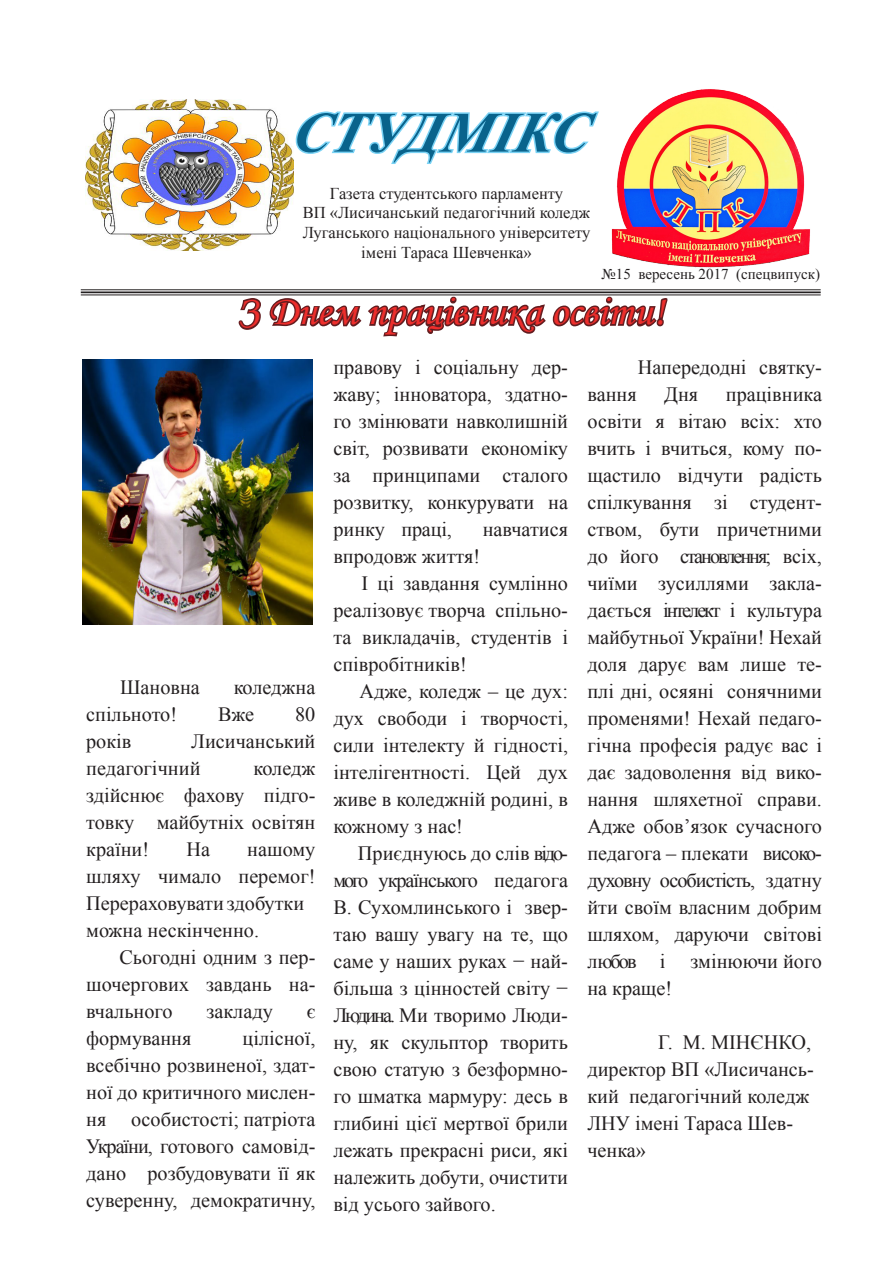
<style>
.page{position:relative;width:893px;height:1263px;background:#fff}
.page>*{position:absolute;margin:0;border:0;box-sizing:border-box;transform-origin:0 0}
.t1{font:italic 700 57px "Times New Roman";color:#09638c}
.t2{font:42px "Monotype Corsiva";color:#ee2e2c}
.t3{font:20.25px/27px "Times New Roman";color:#231f20;text-align:justify}
.t4{font:16.5px/19.8px "Times New Roman";color:#231f20;text-align:center}
.t5{font:15px "Times New Roman";color:#231f20}
.s1{color:#fff}
</style>
<div class="page">
<img style="left:611px;top:89px;width:199px;height:179px">
<svg style="left:295px;top:111px;width:304px;height:53px"></svg>
<hr style="left:81px;top:289px;width:740px;height:1px;background:#231f20">
<hr style="left:81px;top:291px;width:740px;height:2px;background:#231f20">
<hr style="left:81px;top:294px;width:740px;height:1px;background:#231f20">
<img style="left:85px;top:100px;width:209px;height:151px">
<svg style="left:237px;top:293px;width:432px;height:44px"></svg>
<img style="left:82px;top:360px;width:231px;height:265px">
<p class="t1" style="left:291px;top:93px;width:298px">СТУДМІКС</p>
<p class="t4" style="left:330px;top:183px;width:235px">Газета студентського парламенту</p>
<p class="t4" style="left:303px;top:203px;width:289px">ВП «Лисичанський педагогічний коледж<br>Луганського національного університету імені Тараса Шевченка»</p>
<p class="t5" style="left:601px;top:264px;width:220px">№15 вересень 2017 (спецвипуск)</p>
<p class="t2" style="left:237px;top:286px;width:429px">З Днем працівника освіти!</p>
<p class="t3" style="left:120px;top:673px;width:81px">Шановна</p>
<p class="t3" style="left:234px;top:673px;width:83px">коледжна</p>
<p class="t3" style="left:86px;top:700px;width:92px">cпільното!</p>
<p class="t3" style="left:218px;top:700px;width:38px">Вже</p>
<p class="t3" style="left:295px;top:700px;width:22px">80</p>
<p class="t3" style="left:86px;top:727px;width:47px">років</p>
<p class="t3" style="left:86px;top:727px;width:231px;text-indent:105px">Лисичанський педагогічний</p>
<p class="t3" style="left:86px;top:754px;width:231px;text-indent:167px">коледж здійснює фахову підго&shy;товку майбутніх освітян країни!</p>
<p class="t3" style="left:186px;top:835px;width:25px">На</p>
<p class="t3" style="left:86px;top:835px;width:231px;text-indent:161px">нашому шляху чимало перемог!<br>Перераховувати здобутки</p>
<p class="t3" style="left:86px;top:916px;width:174px">можна нескінченно.</p>
<p class="t3" style="left:86px;top:943px;width:231px;text-indent:33px">Сьогодні одним з пер&shy;шочергових завдань на&shy;вчального</p>
<p class="t3" style="left:206px;top:997px;width:68px">закладу</p>
<p class="t3" style="left:307px;top:997px;width:10px">є</p>
<p class="t3" style="left:86px;top:1024px;width:231px;text-indent:156px">цілісної, всебічно розвиненої, здат&shy;ної до критичного мислен&shy;ня особистості; патріота України, готового самовід&shy;дано розбудовувати її як суверенну, демократичну,</p>
<p class="t3" style="left:86px;top:1024px;width:107px">формування</p>
<p class="t3" style="left:333px;top:353px;width:236px">правову і соціальну дер&shy;жаву; інноватора, здатно&shy;го змінювати навколишній світ, розвивати економіку за принципами сталого розвитку, конкурувати на ринку праці,</p>
<p class="t3" style="left:483px;top:515px;width:87px">навчатися</p>
<p class="t3" style="left:333px;top:542px;width:148px">впродовж життя!</p>
<p class="t3" style="left:333px;top:569px;width:236px;text-indent:28px">І ці завдання сумлінно реалізовує творча спільно&shy;та викладачів, студентів і співробітників!</p>
<p class="t3" style="left:333px;top:677px;width:236px;text-indent:26px">Адже, коледж – це дух: дух свободи і творчості, сили інтелекту й гідності, інтелігентності. Цей дух живе в коледжній родині, в кожному з нас!</p>
<p class="t3" style="left:333px;top:839px;width:236px;text-indent:25px">Приєднуюсь до слів відо&shy;мого українського педагога В. Сухомлинського і звер&shy;таю вашу увагу на те, що саме у наших руках − най&shy;більша з цінностей світу − Людина. Ми творимо Люди&shy;ну, як скульптор творить свою статую з безформно&shy;го шматка мармуру: десь в глибині цієї мертвої брили лежать прекрасні риси, які належить добути, очистити від усього зайвого.</p>
<p class="t3" style="left:638px;top:353px;width:186px">Напередодні святку-</p>
<p class="t3" style="left:587px;top:380px;width:236px;text-indent:138px">працівника освіти я вітаю всіх: хто вчить і вчиться, кому по&shy;щастило відчути радість спілкування зі студент&shy;ством, бути причетними до його становлення; всіх, чиїми зусиллями закла&shy;дається інтелект і культура майбутньої України! Нехай доля дарує вам лише те&shy;плі дні, осяяні сонячними променями! Нехай педаго&shy;гічна професія радує вас і дає задоволення від вико&shy;нання шляхетної справи.<br>Адже обов’язок сучасного педагога – плекати високо&shy;духовну<span class="s1">*</span>особистість, здатну йти своїм власним добрим шляхом, даруючи світові любов і змінюючи його на краще!</p>
<p class="t3" style="left:658px;top:1028px;width:154px">Г. М. МІНЄНКО,</p>
<p class="t3" style="left:587px;top:1055px;width:228px;text-align:left">директор ВП «Лисичансь&shy;кий педагогічний коледж<br>ЛНУ імені Тараса Шев&shy;ченка»</p>
<p class="t3" style="left:587px;top:380px;width:51px">вання</p>
<p class="t3" style="left:664px;top:380px;width:35px">Дня</p>
</div>
